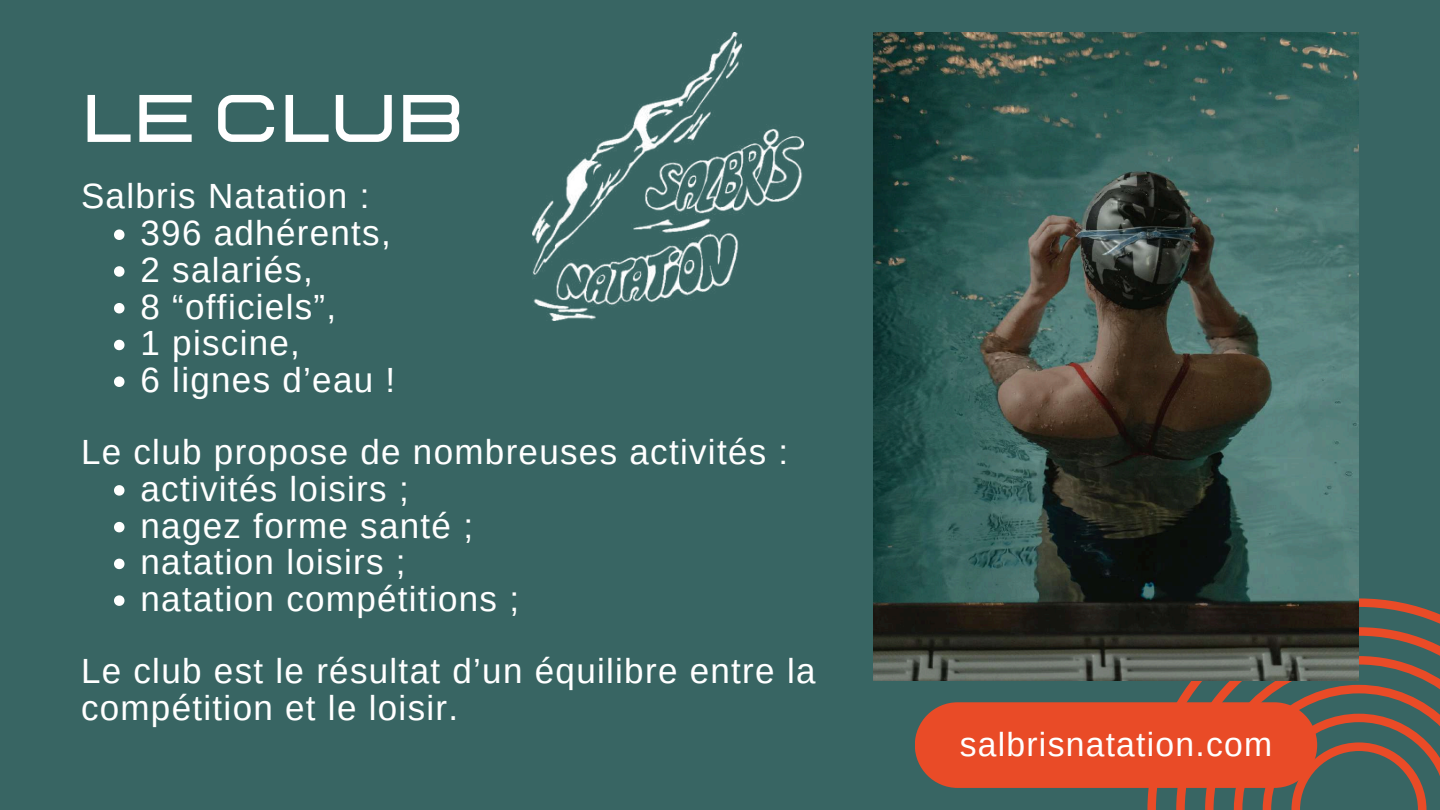
<style>
.page{position:relative;width:1440px;height:810px;background:#386563}
.page>*{position:absolute;margin:0;border:0;box-sizing:border-box;transform-origin:0 0}
.t1{font:700 67.1px "Lastica";color:#fff}
.t2{font:35px/36.8px "Arimo";letter-spacing:.035em;color:#fff}
.t3{font:33.7px "Arimo";letter-spacing:.035em;color:#fff}
</style>
<div class="page">
<svg style="left:1147px;top:598px;width:293px;height:212px"></svg>
<img style="left:873px;top:32px;width:486px;height:648px">
<svg style="left:114px;top:229px;width:10px;height:11px"></svg>
<svg style="left:114px;top:266px;width:10px;height:11px"></svg>
<svg style="left:114px;top:303px;width:10px;height:10px"></svg>
<svg style="left:114px;top:340px;width:10px;height:10px"></svg>
<svg style="left:114px;top:376px;width:10px;height:11px"></svg>
<div style="left:915px;top:702px;width:402px;height:86px;background:#e94b27;border-radius:43px"></div>
<svg style="left:114px;top:485px;width:10px;height:11px"></svg>
<svg style="left:114px;top:522px;width:10px;height:10px"></svg>
<svg style="left:114px;top:559px;width:10px;height:10px"></svg>
<svg style="left:114px;top:595px;width:10px;height:11px"></svg>
<img style="left:533px;top:32px;width:271px;height:289px">
<h1 class="t1" style="left:81px;top:86px;width:385px">LE Club</h1>
<p class="t2" style="left:140px;top:178px;width:256px;text-indent:-59px">Salbris Natation :<br>396 adhérents,<br>2 salariés,<br>8 “officiels”,<br>1 piscine,<br>6 lignes d’eau !</p>
<p class="t2" style="left:140px;top:434px;width:649px;text-indent:-59px">Le club propose de nombreuses activités : activités loisirs ;<br>nagez forme santé ;<br>natation loisirs ;<br>natation compétitions ;</p>
<p class="t2" style="left:81px;top:653px;width:736px">Le club est le résultat d’un équilibre entre la compétition et le loisir.</p>
<p class="t3" style="left:960px;top:726px;width:314px">salbrisnatation.com</p>
</div>
